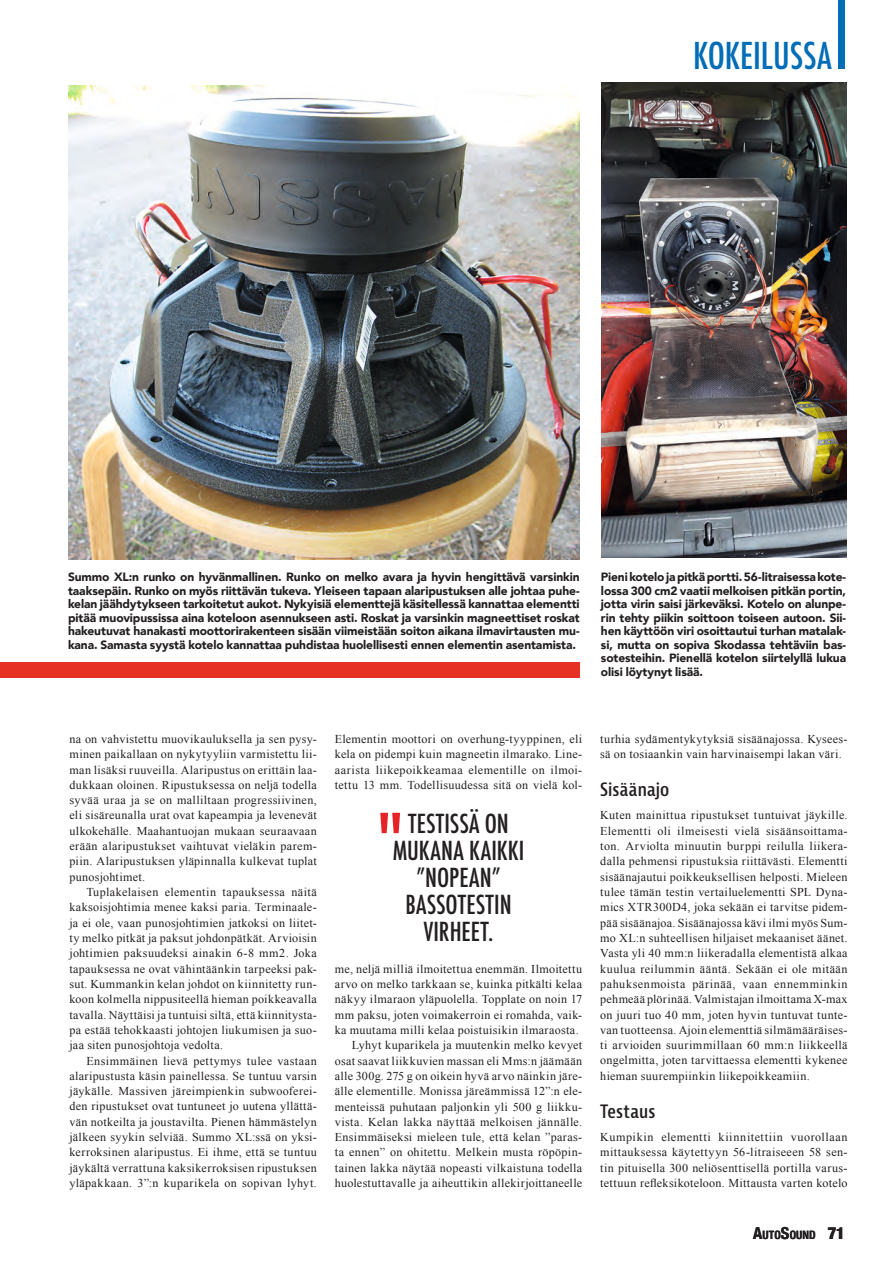
<style>
.page{position:relative;width:893px;height:1263px;background:#fff}
.page>*{position:absolute;margin:0;border:0;box-sizing:border-box;transform-origin:0 0}
.t1{font:500 condensed 69px "Futura";color:#e62427}
.t2{font:500 condensed 36px "Futura";color:#006db6}
.t3{font:500 condensed 25.5px/27px "Futura";letter-spacing:.005em;color:#231f20;text-align:center}
.t4{font:600 condensed 18px "Bernina Sans";letter-spacing:.005em;color:#231f20}
.t5{font:12px/15.3px "Times New Roman";letter-spacing:.025em;color:#231f20;text-align:justify}
.t6{font:900 12px/13.5px "Avenir";letter-spacing:-.005em;color:#231f20;text-align:justify}
.t7{font:700 condensed 11.55px "Helvetica Neue";letter-spacing:.01em;color:#231f20}
.s1{font-size:16.5px}
.s2{font-weight:900;font-size:16.5px}
</style>
<div class="page">
<div style="left:838px;top:0;width:7px;height:68px;background:#006db6"></div>
<img style="left:68px;top:85px;width:512px;height:474px">
<img style="left:601px;top:83px;width:245px;height:475px">
<div style="left:0;top:662px;width:580px;height:15px;background:#e63224"></div>
<h2 class="t2" style="left:693px;top:32px;width:140px">KOKEILUSSA</h2>
<p class="t6" style="left:68px;top:570px;width:513px">Summo XL:n runko on hyvänmallinen. Runko on melko avara ja hyvin hengittävä varsinkin taaksepäin. Runko on myös riittävän tukeva. Yleiseen tapaan alaripustuksen alle johtaa puhe&shy;kelan jäähdytykseen tarkoitetut aukot. Nykyisiä elementtejä käsitellessä kannattaa elementti pitää muovipussissa aina koteloon asennukseen asti. Roskat ja varsinkin magneettiset roskat hakeutuvat hanakasti moottorirakenteen sisään viimeistään soiton aikana ilmavirtausten mu&shy;kana. Samasta syystä kotelo kannattaa puhdistaa huolellisesti ennen elementin asentamista.</p>
<p class="t6" style="left:601px;top:570px;width:247px">Pieni kotelo ja pitkä portti. 56-litraisessa kote&shy;lossa 300 cm2 vaatii melkoisen pitkän portin, jotta virin saisi järkeväksi. Kotelo on alunpe&shy;rin tehty piikin soittoon toiseen autoon. Sii&shy;hen käyttöön viri osoittautui turhan matalak&shy;si, mutta on sopiva Skodassa tehtäviin bas&shy;sotesteihin. Pienellä kotelon siirtelyllä lukua olisi löytynyt lisää.</p>
<p class="t5" style="left:69px;top:731px;width:249px">na on vahvistettu muovikauluksella ja sen pysy&shy;minen paikallaan on nykytyyliin varmistettu lii&shy;man lisäksi ruuveilla. Alaripustus on erittäin laa&shy;dukkaan oloinen. Ripustuksessa on neljä todella syvää uraa ja se on malliltaan progressiivinen, eli sisäreunalla urat ovat kapeampia ja levenevät ulkokehälle. Maahantuojan mukaan seuraavaan erään alaripustukset vaihtuvat vieläkin parem&shy;piin. Alaripustuksen yläpinnalla kulkevat tuplat punosjohtimet.</p>
<p class="t5" style="left:69px;top:884px;width:249px;text-indent:17px">Tuplakelaisen elementin tapauksessa näitä kaksoisjohtimia menee kaksi paria. Terminaale&shy;ja ei ole, vaan punosjohtimien jatkoksi on liitet&shy;ty melko pitkät ja paksut johdonpätkät. Arvioisin johtimien paksuudeksi ainakin 6-8 mm2. Joka tapauksessa ne ovat vähintäänkin tarpeeksi pak&shy;sut. Kummankin kelan johdot on kiinnitetty run&shy;koon kolmella nippusiteellä hieman poikkeavalla tavalla. Näyttäisi ja tuntuisi siltä, että kiinnitysta&shy;pa estää tehokkaasti johtojen liukumisen ja suo&shy;jaa siten punosjohtoja vedolta.</p>
<p class="t5" style="left:69px;top:1053px;width:249px;text-indent:17px">Ensimmäinen lievä pettymys tulee vastaan alaripustusta käsin painellessa. Se tuntuu varsin jäykälle. Massiven järeimpienkin subwooferei&shy;den ripustukset ovat tuntuneet jo uutena yllättä&shy;vän notkeilta ja joustavilta. Pienen hämmästelyn jälkeen syykin selviää. Summo XL:ssä on yksi&shy;kerroksinen alaripustus. Ei ihme, että se tuntuu jäykältä verrattuna kaksikerroksisen ripustuksen yläpakkaan. 3”:n kuparikela on sopivan lyhyt.</p>
<p class="t5" style="left:335px;top:731px;width:249px">Elementin moottori on overhung-tyyppinen, eli kela on pidempi kuin magneetin ilmarako. Line&shy;aarista liikepoikkeamaa elementille on ilmoi&shy;tettu 13 mm. Todellisuudessa sitä on vielä kol-</p>
<h3 class="t3" style="left:393px;top:810px;width:133px">TESTISSÄ ON<br>MUKANA KAIKKI ”NOPEAN”<br>BASSOTESTIN<br>VIRHEET.</h3>
<h1 class="t1" style="left:377px;top:795px;width:28px">"</h1>
<p class="t5" style="left:335px;top:961px;width:249px;text-align:right">me, neljä milliä ilmoitettua enemmän. Ilmoitettu arvo on melko tarkkaan se, kuinka pitkälti kelaa näkyy ilmaraon yläpuolella. Topplate on noin 17 mm paksu, joten voimakerroin ei romahda, vaik&shy;ka muutama milli kelaa poistuisikin ilmaraosta.<br>Lyhyt kuparikela ja muutenkin melko kevyet osat saavat liikkuvien massan eli Mms:n jäämään alle 300g. 275 g on oikein hyvä arvo näinkin järe&shy;älle elementille. Monissa järeämmissä 12”:n ele&shy;menteissä puhutaan paljonkin yli 500 g liikku&shy;vista. Kelan lakka näyttää melkoisen jännälle.<br>Ensimmäiseksi mieleen tule, että kelan ”paras&shy;ta ennen” on ohitettu. Melkein musta röpöpin&shy;tainen lakka näytää nopeasti vilkaistuna todella huolestuttavalle ja aiheuttikin allekirjoittaneelle</p>
<p class="t5" style="left:600px;top:731px;width:249px">turhia sydämentykytyksiä sisäänajossa. Kysees&shy;sä on tosiaankin vain harvinaisempi lakan väri.</p>
<h3 class="t4" style="left:600px;top:779px;width:71px">Sisäänajo</h3>
<p class="t5" style="left:600px;top:808px;width:249px">Kuten mainittua ripustukset tuntuivat jäykille.<br>Elementti oli ilmeisesti vielä sisäänsoittama&shy;ton. Arviolta minuutin burppi reilulla liikera&shy;dalla pehmensi ripustuksia riittävästi. Elementti sisäänajautui poikkeuksellisen helposti. Mieleen tulee tämän testin vertailuelementti SPL Dyna&shy;mics XTR300D4, joka sekään ei tarvitse pidem&shy;pää sisäänajoa. Sisäänajossa kävi ilmi myös Sum&shy;mo XL:n suhteellisen hiljaiset mekaaniset äänet.<br>Vasta yli 40 mm:n liikeradalla elementistä alkaa kuulua reilummin ääntä. Sekään ei ole mitään pahuksenmoista pärinää, vaan ennemminkin pehmeää plörinää. Valmistajan ilmoittama X-max on juuri tuo 40 mm, joten hyvin tuntuvat tunte&shy;van tuotteensa. Ajoin elementtiä silmämääräises&shy;ti arvioiden suurimmillaan 60 mm:n liikkeellä ongelmitta, joten tarvittaessa elementti kykenee hieman suurempiinkin liikepoikkeamiin.</p>
<h3 class="t4" style="left:600px;top:1100px;width:57px">Testaus</h3>
<p class="t5" style="left:600px;top:1129px;width:249px">Kumpikin elementti kiinnitettiin vuorollaan mittauksessa käytettyyn 56-litraiseeen 58 sen&shy;tin pituisella 300 neliösenttisellä portilla varus&shy;tettuun refleksikoteloon. Mittausta varten kotelo</p>
<p class="t7" style="left:753px;top:1225px;width:93px"><span class="s1">A</span>UTO<span class="s1">S</span>OUND <span class="s2">71</span></p>
</div>
